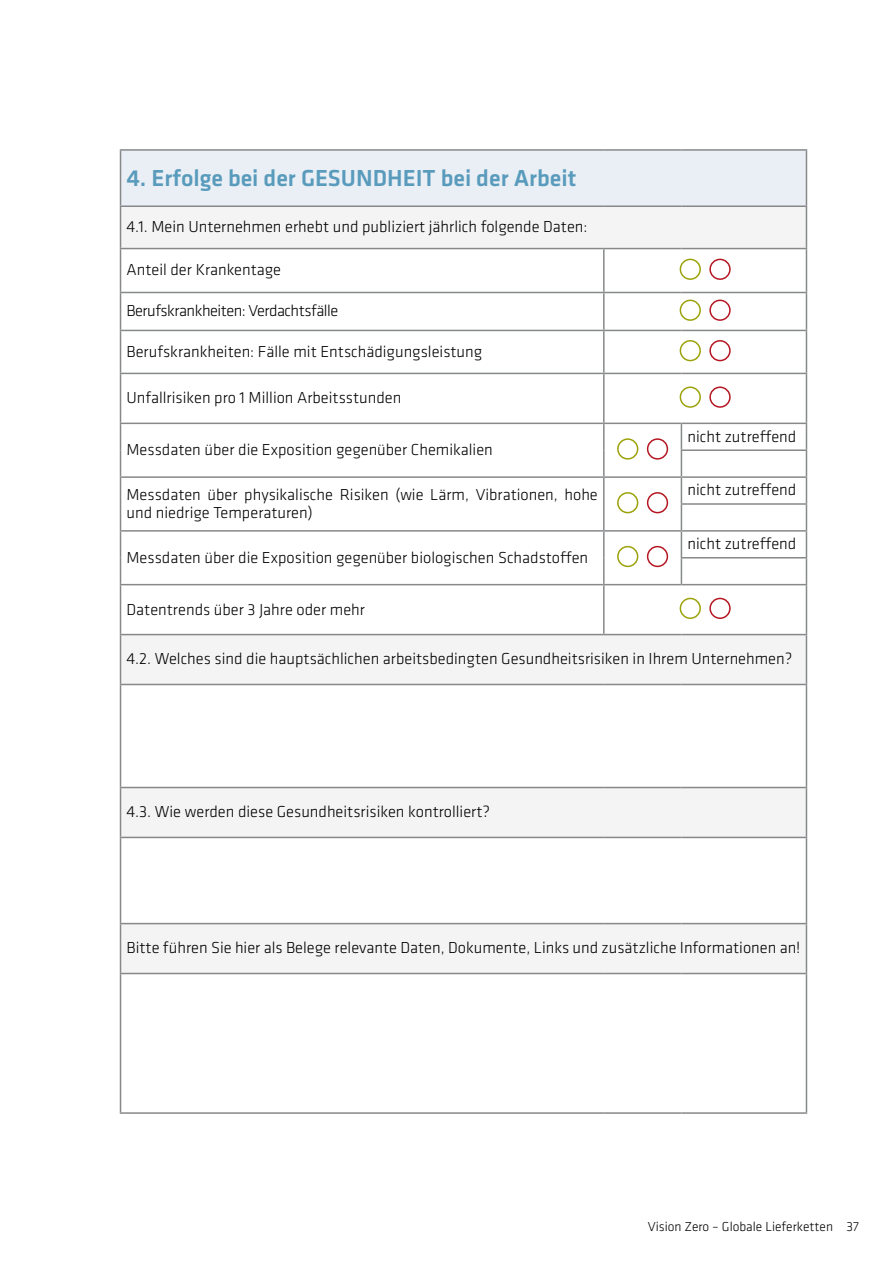
<style>
.page{position:relative;width:893px;height:1263px;background:#fff}
.page>*{position:absolute;margin:0;border:0;box-sizing:border-box;transform-origin:0 0}
.t1{font:500 24px "Klavika";color:#599bbc}
.t2{font:300 16.5px/18px "Klavika";color:#000}
.t3{font:300 16.5px "Klavika";letter-spacing:-.03em;color:#000}
.t4{font:300 13.5px "Klavika";color:#000}
</style>
<div class="page">
<div style="left:121px;top:150px;width:685px;height:56px;background:#eaeff5"></div>
<div style="left:121px;top:207px;width:685px;height:766px;background:#f4f4f5"></div>
<svg style="left:121px;top:249px;width:685px;height:674px"></svg>
<hr style="left:120px;top:205px;width:484px;height:2px;background:#87888a">
<hr style="left:604px;top:205px;width:77px;height:2px;background:#87888a">
<hr style="left:681px;top:205px;width:126px;height:2px;background:#87888a">
<hr style="left:120px;top:248px;width:484px;height:1px;background:#87888a">
<hr style="left:604px;top:248px;width:77px;height:1px;background:#87888a">
<hr style="left:603px;top:249px;width:2px;height:43px;background:#87888a">
<hr style="left:681px;top:248px;width:126px;height:1px;background:#87888a">
<hr style="left:120px;top:292px;width:484px;height:1px;background:#87888a">
<hr style="left:604px;top:292px;width:77px;height:1px;background:#87888a">
<hr style="left:603px;top:293px;width:2px;height:37px;background:#87888a">
<hr style="left:681px;top:292px;width:126px;height:1px;background:#87888a">
<hr style="left:120px;top:330px;width:484px;height:1px;background:#87888a">
<hr style="left:604px;top:330px;width:77px;height:1px;background:#87888a">
<hr style="left:603px;top:331px;width:2px;height:42px;background:#87888a">
<hr style="left:681px;top:330px;width:126px;height:1px;background:#87888a">
<hr style="left:120px;top:373px;width:484px;height:1px;background:#87888a">
<hr style="left:604px;top:373px;width:77px;height:1px;background:#87888a">
<hr style="left:603px;top:374px;width:2px;height:49px;background:#87888a">
<hr style="left:681px;top:373px;width:126px;height:1px;background:#87888a">
<hr style="left:120px;top:423px;width:484px;height:1px;background:#87888a">
<hr style="left:604px;top:423px;width:77px;height:1px;background:#87888a">
<hr style="left:603px;top:424px;width:2px;height:26px;background:#87888a">
<hr style="left:681px;top:423px;width:126px;height:1px;background:#87888a">
<hr style="left:603px;top:450px;width:2px;height:26px;background:#87888a">
<hr style="left:681px;top:449px;width:126px;height:2px;background:#87888a">
<hr style="left:120px;top:476px;width:484px;height:2px;background:#87888a">
<hr style="left:604px;top:476px;width:77px;height:2px;background:#87888a">
<hr style="left:603px;top:478px;width:2px;height:26px;background:#87888a">
<hr style="left:681px;top:476px;width:126px;height:2px;background:#87888a">
<hr style="left:603px;top:504px;width:2px;height:26px;background:#87888a">
<hr style="left:681px;top:503px;width:126px;height:2px;background:#87888a">
<hr style="left:120px;top:530px;width:484px;height:2px;background:#87888a">
<hr style="left:604px;top:530px;width:77px;height:2px;background:#87888a">
<hr style="left:603px;top:532px;width:2px;height:26px;background:#87888a">
<hr style="left:681px;top:530px;width:126px;height:2px;background:#87888a">
<hr style="left:603px;top:558px;width:2px;height:26px;background:#87888a">
<hr style="left:681px;top:557px;width:126px;height:1px;background:#87888a">
<hr style="left:120px;top:584px;width:484px;height:1px;background:#87888a">
<hr style="left:604px;top:584px;width:77px;height:1px;background:#87888a">
<hr style="left:603px;top:585px;width:2px;height:49px;background:#87888a">
<hr style="left:681px;top:584px;width:126px;height:1px;background:#87888a">
<hr style="left:120px;top:634px;width:484px;height:1px;background:#87888a">
<hr style="left:604px;top:634px;width:77px;height:1px;background:#87888a">
<hr style="left:681px;top:634px;width:126px;height:1px;background:#87888a">
<hr style="left:120px;top:684px;width:484px;height:1px;background:#87888a">
<hr style="left:604px;top:684px;width:77px;height:1px;background:#87888a">
<hr style="left:681px;top:684px;width:126px;height:1px;background:#87888a">
<hr style="left:120px;top:787px;width:484px;height:1px;background:#87888a">
<hr style="left:604px;top:787px;width:77px;height:1px;background:#87888a">
<hr style="left:681px;top:787px;width:126px;height:1px;background:#87888a">
<hr style="left:120px;top:837px;width:484px;height:1px;background:#87888a">
<hr style="left:604px;top:837px;width:77px;height:1px;background:#87888a">
<hr style="left:681px;top:837px;width:126px;height:1px;background:#87888a">
<hr style="left:120px;top:923px;width:484px;height:1px;background:#87888a">
<hr style="left:604px;top:923px;width:77px;height:1px;background:#87888a">
<hr style="left:681px;top:923px;width:126px;height:1px;background:#87888a">
<hr style="left:120px;top:973px;width:484px;height:1px;background:#87888a">
<hr style="left:604px;top:973px;width:77px;height:1px;background:#87888a">
<hr style="left:681px;top:973px;width:126px;height:1px;background:#87888a">
<hr style="left:120px;top:1112px;width:484px;height:2px;background:#87888a">
<hr style="left:604px;top:1112px;width:77px;height:2px;background:#87888a">
<hr style="left:681px;top:1112px;width:126px;height:2px;background:#87888a">
<hr style="left:120px;top:149px;width:484px;height:2px;background:#87888a">
<hr style="left:604px;top:149px;width:77px;height:2px;background:#87888a">
<hr style="left:681px;top:149px;width:126px;height:2px;background:#87888a">
<hr style="left:120px;top:151px;width:1px;height:54px;background:#87888a">
<hr style="left:806px;top:151px;width:1px;height:54px;background:#87888a">
<hr style="left:120px;top:207px;width:1px;height:41px;background:#87888a">
<hr style="left:806px;top:207px;width:1px;height:41px;background:#87888a">
<hr style="left:120px;top:249px;width:1px;height:43px;background:#87888a">
<hr style="left:806px;top:249px;width:1px;height:43px;background:#87888a">
<hr style="left:120px;top:293px;width:1px;height:37px;background:#87888a">
<hr style="left:806px;top:293px;width:1px;height:37px;background:#87888a">
<hr style="left:120px;top:331px;width:1px;height:42px;background:#87888a">
<hr style="left:806px;top:331px;width:1px;height:42px;background:#87888a">
<hr style="left:120px;top:374px;width:1px;height:49px;background:#87888a">
<hr style="left:806px;top:374px;width:1px;height:49px;background:#87888a">
<svg style="left:120px;top:424px;width:1px;height:160px"></svg>
<svg style="left:681px;top:424px;width:1px;height:160px"></svg>
<svg style="left:806px;top:424px;width:1px;height:160px"></svg>
<hr style="left:120px;top:585px;width:1px;height:49px;background:#87888a">
<hr style="left:806px;top:585px;width:1px;height:49px;background:#87888a">
<hr style="left:120px;top:635px;width:1px;height:49px;background:#87888a">
<hr style="left:806px;top:635px;width:1px;height:49px;background:#87888a">
<hr style="left:120px;top:685px;width:1px;height:102px;background:#87888a">
<hr style="left:806px;top:685px;width:1px;height:102px;background:#87888a">
<hr style="left:120px;top:788px;width:1px;height:49px;background:#87888a">
<hr style="left:806px;top:788px;width:1px;height:49px;background:#87888a">
<hr style="left:120px;top:838px;width:1px;height:85px;background:#87888a">
<hr style="left:806px;top:838px;width:1px;height:85px;background:#87888a">
<hr style="left:120px;top:924px;width:1px;height:49px;background:#87888a">
<hr style="left:806px;top:924px;width:1px;height:49px;background:#87888a">
<hr style="left:120px;top:974px;width:1px;height:138px;background:#87888a">
<hr style="left:806px;top:974px;width:1px;height:138px;background:#87888a">
<div style="left:709px;top:259px;width:22px;height:21px;border:2px solid #b51621;border-radius:50%"></div>
<div style="left:680px;top:259px;width:21px;height:21px;border:2px solid #9ca20a;border-radius:50%"></div>
<div style="left:709px;top:300px;width:22px;height:21px;border:2px solid #b51621;border-radius:50%"></div>
<div style="left:680px;top:300px;width:21px;height:21px;border:2px solid #9ca20a;border-radius:50%"></div>
<div style="left:709px;top:340px;width:22px;height:21px;border:2px solid #b51621;border-radius:50%"></div>
<div style="left:680px;top:340px;width:21px;height:21px;border:2px solid #9ca20a;border-radius:50%"></div>
<div style="left:709px;top:386px;width:22px;height:22px;border:2px solid #b51621;border-radius:50%"></div>
<div style="left:680px;top:386px;width:21px;height:22px;border:2px solid #9ca20a;border-radius:50%"></div>
<div style="left:647px;top:438px;width:21px;height:22px;border:2px solid #b51621;border-radius:50%"></div>
<div style="left:617px;top:438px;width:21px;height:22px;border:2px solid #9ca20a;border-radius:50%"></div>
<div style="left:647px;top:492px;width:21px;height:21px;border:2px solid #b51621;border-radius:50%"></div>
<div style="left:617px;top:492px;width:21px;height:21px;border:2px solid #9ca20a;border-radius:50%"></div>
<div style="left:647px;top:546px;width:21px;height:21px;border:2px solid #b51621;border-radius:50%"></div>
<div style="left:617px;top:546px;width:21px;height:21px;border:2px solid #9ca20a;border-radius:50%"></div>
<div style="left:709px;top:598px;width:22px;height:21px;border:2px solid #b51621;border-radius:50%"></div>
<div style="left:680px;top:598px;width:21px;height:21px;border:2px solid #9ca20a;border-radius:50%"></div>
<h1 class="t1" style="left:127px;top:162px;width:451px">4. Erfolge bei der GESUNDHEIT bei der Arbeit</h1>
<p class="t2" style="left:127px;top:218px;width:463px">4.1. Mein Unternehmen erhebt und publiziert jährlich folgende Daten:</p>
<p class="t2" style="left:127px;top:261px;width:156px">Anteil der Krankentage</p>
<p class="t3" style="left:127px;top:301px;width:213px">Berufskrankheiten: Verdachtsfälle</p>
<p class="t2" style="left:127px;top:342px;width:357px">Berufskrankheiten: Fälle mit Entschädigungsleistung</p>
<p class="t2" style="left:127px;top:389px;width:276px">Unfallrisiken pro 1 Million Arbeitsstunden</p>
<p class="t2" style="left:127px;top:440px;width:368px">Messdaten über die Exposition gegenüber Chemikalien</p>
<p class="t2" style="left:687px;top:427px;width:110px">nicht zutreffend</p>
<p class="t2" style="left:127px;top:485px;width:473px">Messdaten über physikalische Risiken (wie Lärm, Vibrationen, hohe und niedrige Temperaturen)</p>
<p class="t2" style="left:687px;top:481px;width:110px">nicht zutreffend</p>
<p class="t2" style="left:127px;top:548px;width:463px">Messdaten über die Exposition gegenüber biologischen Schadstoffen</p>
<p class="t2" style="left:687px;top:535px;width:110px">nicht zutreffend</p>
<p class="t2" style="left:127px;top:600px;width:240px">Datentrends über 3 Jahre oder mehr</p>
<p class="t2" style="left:127px;top:650px;width:667px">4.2. Welches sind die hauptsächlichen arbeitsbedingten Gesundheitsrisiken in Ihrem Unternehmen?</p>
<p class="t2" style="left:127px;top:803px;width:365px">4.3. Wie werden diese Gesundheitsrisiken kontrolliert?</p>
<p class="t2" style="left:127px;top:939px;width:675px">Bitte führen Sie hier als Belege relevante Daten, Dokumente, Links und zusätzliche Informationen an!</p>
<p class="t4" style="left:648px;top:1218px;width:213px">Vision Zero – Globale Lieferketten 37</p>
</div>
